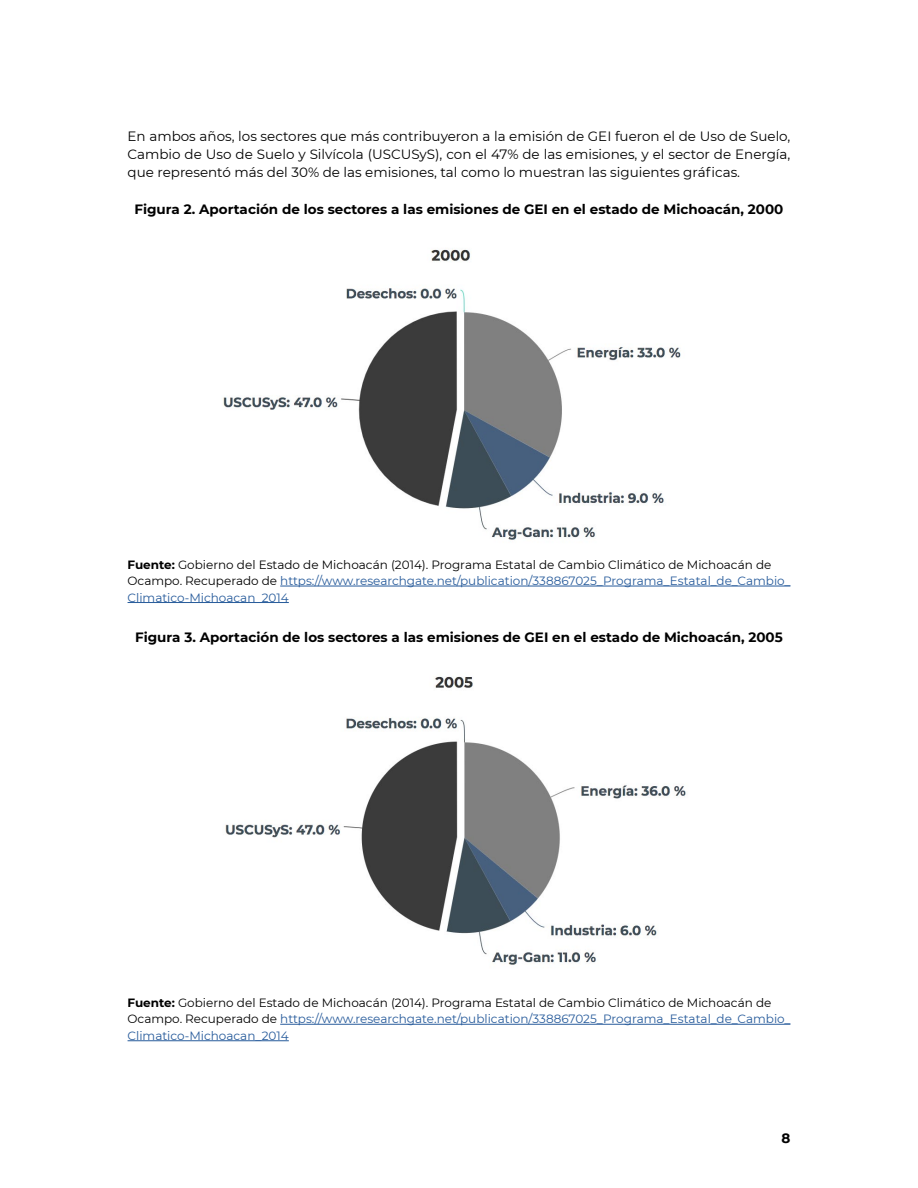
<style>
.page{position:relative;width:918px;height:1188px;background:#fff}
.page>*{position:absolute;margin:0;border:0;box-sizing:border-box;transform-origin:0 0}
.t1{font:13.5px/18px "Montserrat";color:#000;text-align:justify}
.t2{font:700 13.5px "Montserrat";color:#000}
.t3{font:12px/16.5px "Montserrat";color:#275b9b}
.s1{font-weight:700;color:#000}
.s2{color:#000}
</style>
<div class="page">
<img style="left:223px;top:249px;width:458px;height:291px">
<hr style="left:280px;top:586px;width:510px;height:1px;background:#275b9b">
<hr style="left:128px;top:602px;width:161px;height:1px;background:#275b9b">
<img style="left:225px;top:676px;width:461px;height:289px">
<hr style="left:280px;top:1024px;width:510px;height:1px;background:#275b9b">
<hr style="left:128px;top:1040px;width:161px;height:1px;background:#275b9b">
<p class="t1" style="left:128px;top:126px;width:664px">En ambos años, los sectores que más contribuyeron a la emisión de GEI fueron el de Uso de Suelo, Cambio de Uso de Suelo y Silvícola (USCUSyS), con el 47% de las emisiones, y el sector de Energía, que representó más del 30% de las emisiones, tal como lo muestran las siguientes gráficas.</p>
<p class="t2" style="left:135px;top:199px;width:650px">Figura 2. Aportación de los sectores a las emisiones de GEI en el estado de Michoacán, 2000</p>
<p class="t3" style="left:128px;top:556px;width:664px"><span class="s1">Fuente:</span> <span class="s2">Gobierno del Estado de Michoacán (2014). Programa Estatal de Cambio Climático de Michoacán de<br>Ocampo. Recuperado de</span> https://www.researchgate.net/publication/338867025_Programa_Estatal_de_Cambio_<br>Climatico-Michoacan_2014</p>
<p class="t2" style="left:135px;top:627px;width:649px">Figura 3. Aportación de los sectores a las emisiones de GEI en el estado de Michoacán, 2005</p>
<p class="t3" style="left:128px;top:994px;width:664px"><span class="s1">Fuente:</span> <span class="s2">Gobierno del Estado de Michoacán (2014). Programa Estatal de Cambio Climático de Michoacán de<br>Ocampo. Recuperado de</span> https://www.researchgate.net/publication/338867025_Programa_Estatal_de_Cambio_<br>Climatico-Michoacan_2014</p>
<p class="t2" style="left:782px;top:1129px;width:10px">8</p>
</div>
